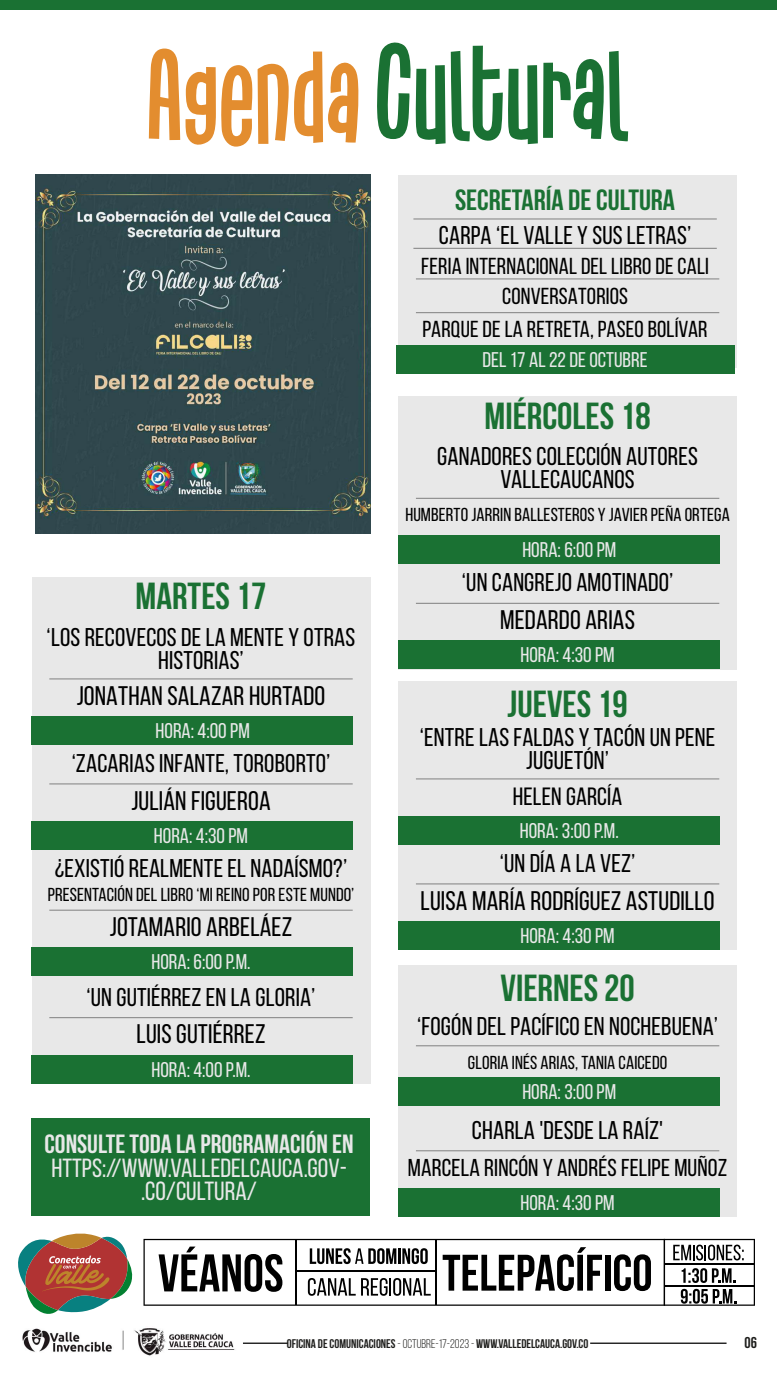
<style>
.page{position:relative;width:777px;height:1380px;background:#fff}
.page>*{position:absolute;margin:0;border:0;box-sizing:border-box;transform-origin:0 0}
.t1{font:700 37.5px "Bebas Neue";color:#1a7133}
.t2{font:700 29.12px "Bebas Neue";color:#1a7133}
.t3{font:26.88px "Bebas Neue";letter-spacing:.005em;color:#000}
.t4{font:26.25px/23.8px "Bebas Neue";color:#e8e8e8;text-align:center}
.t5{font:700 26.25px "Bebas Neue";color:#e8e8e8}
.t6{font:25.62px/23.2px "Bebas Neue";letter-spacing:.005em;color:#000;text-align:center}
.t7{font:25px "Bebas Neue";letter-spacing:.005em;color:#000}
.t8{font:24.38px "Bebas Neue";letter-spacing:.005em;color:#000}
.t9{font:23.12px/30.3px "Bebas Neue";letter-spacing:.005em;color:#000;text-align:center}
.t10{font:21.25px "Bebas Neue";color:#e8e8e8}
.t11{font:18.75px "Bebas Neue";letter-spacing:.005em;color:#000}
.t12{font:700 15.62px "Bebas Neue";color:#1d1d1b}
.t13{font:700 12.5px "Bebas Neue";color:#1d1d1b}
.s1{font-weight:400}
</style>
<div class="page">
<hr style="left:590px;top:1343px;width:136px;height:1px;background:#000">
<hr style="left:243px;top:1343px;width:45px;height:1px;background:#000">
<img style="left:22px;top:1328px;width:213px;height:28px">
<div style="left:0;top:0;width:776px;height:9px;background:#1a7133"></div>
<svg style="left:143px;top:1239px;width:611px;height:67px"></svg>
<hr style="left:664px;top:1263px;width:90px;height:1px;background:#000">
<hr style="left:664px;top:1286px;width:90px;height:1px;background:#000">
<svg style="left:18px;top:1233px;width:115px;height:81px"></svg>
<svg style="left:149px;top:49px;width:210px;height:98px"></svg>
<svg style="left:377px;top:43px;width:160px;height:101px"></svg>
<svg style="left:543px;top:51px;width:85px;height:90px"></svg>
<div style="left:32px;top:577px;width:338px;height:507px;background:#e8e8e8"></div>
<hr style="left:49px;top:679px;width:303px;height:1px;background:#808080">
<div style="left:398px;top:175px;width:338px;height:193px;background:#e8e8e8"></div>
<hr style="left:413px;top:219px;width:303px;height:1px;background:#808080">
<hr style="left:413px;top:248px;width:303px;height:1px;background:#808080">
<div style="left:395px;top:345px;width:339px;height:29px;background:#1a7133"></div>
<div style="left:32px;top:716px;width:320px;height:29px;background:#1a7133"></div>
<hr style="left:49px;top:784px;width:303px;height:1px;background:#808080">
<div style="left:32px;top:821px;width:320px;height:29px;background:#1a7133"></div>
<hr style="left:49px;top:910px;width:303px;height:1px;background:#808080">
<div style="left:32px;top:947px;width:320px;height:29px;background:#1a7133"></div>
<hr style="left:49px;top:1017px;width:303px;height:1px;background:#808080">
<div style="left:32px;top:1055px;width:320px;height:29px;background:#1a7133"></div>
<div style="left:32px;top:1119px;width:338px;height:97px;background:#1a7133"></div>
<div style="left:398px;top:396px;width:338px;height:273px;background:#e8e8e8"></div>
<hr style="left:416px;top:498px;width:303px;height:1px;background:#808080">
<div style="left:398px;top:535px;width:321px;height:29px;background:#1a7133"></div>
<hr style="left:416px;top:603px;width:303px;height:1px;background:#808080">
<div style="left:398px;top:640px;width:321px;height:29px;background:#1a7133"></div>
<div style="left:398px;top:966px;width:338px;height:251px;background:#e8e8e8"></div>
<hr style="left:416px;top:1045px;width:303px;height:1px;background:#808080">
<div style="left:398px;top:1077px;width:321px;height:29px;background:#1a7133"></div>
<hr style="left:416px;top:1150px;width:303px;height:1px;background:#808080">
<div style="left:398px;top:1188px;width:321px;height:29px;background:#1a7133"></div>
<div style="left:398px;top:682px;width:338px;height:268px;background:#e8e8e8"></div>
<hr style="left:416px;top:779px;width:303px;height:1px;background:#808080">
<div style="left:398px;top:816px;width:321px;height:29px;background:#1a7133"></div>
<hr style="left:416px;top:884px;width:303px;height:1px;background:#808080">
<div style="left:398px;top:921px;width:321px;height:29px;background:#1a7133"></div>
<hr style="left:416px;top:279px;width:303px;height:1px;background:#808080">
<hr style="left:416px;top:312px;width:303px;height:1px;background:#808080">
<img style="left:36px;top:174px;width:334px;height:359px">
<p class="t2" style="left:455px;top:184px;width:221px">SECRETARÍA DE CULTURA</p>
<p class="t6" style="left:438px;top:224px;width:254px">CARPA ‘EL VALLE Y SUS LETRAS’</p>
<p class="t9" style="left:421px;top:251px;width:289px">FERIA INTERNACIONAL DEL LIBRO DE CALI<br>CONVERSATORIOS</p>
<p class="t9" style="left:422px;top:313px;width:286px">PARQUE DE LA RETRETA, PASEO BOLÍVAR</p>
<p class="t10" style="left:482px;top:348px;width:166px">DEL 17 AL 22 DE OCTUBRE</p>
<h1 class="t1" style="left:484px;top:395px;width:168px">MIÉRCOLES 18</h1>
<h1 class="t1" style="left:135px;top:576px;width:132px">MARTES 17</h1>
<p class="t6" style="left:47px;top:625px;width:310px">‘LOS RECOVECOS DE LA MENTE Y OTRAS<br>HISTORIAS’</p>
<p class="t3" style="left:77px;top:681px;width:250px">JONATHAN SALAZAR HURTADO</p>
<p class="t10" style="left:155px;top:719px;width:96px">HORA: 4:00 PM</p>
<p class="t6" style="left:72px;top:751px;width:260px">‘ZACARIAS INFANTE, TOROBORTO’</p>
<p class="t3" style="left:131px;top:786px;width:141px">JULIÁN FIGUEROA</p>
<p class="t10" style="left:154px;top:824px;width:96px">HORA: 4:30 PM</p>
<p class="t6" style="left:55px;top:857px;width:294px">¿EXISTIÓ REALMENTE EL NADAÍSMO?’</p>
<p class="t11" style="left:48px;top:884px;width:308px">PRESENTACIÓN DEL LIBRO ‘MI REINO POR ESTE MUNDO’</p>
<p class="t3" style="left:110px;top:912px;width:184px">JOTAMARIO ARBELÁEZ</p>
<p class="t10" style="left:151px;top:950px;width:100px">HORA: 6:00 P.M.</p>
<p class="t6" style="left:86px;top:986px;width:230px">‘UN GUTIÉRREZ EN LA GLORIA’</p>
<p class="t3" style="left:136px;top:1020px;width:130px">LUIS GUTIÉRREZ</p>
<p class="t10" style="left:151px;top:1058px;width:101px">HORA: 4:00 P.M.</p>
<p class="t5" style="left:45px;top:1129px;width:310px">CONSULTE TODA LA PROGRAMACIÓN EN</p>
<p class="t4" style="left:51px;top:1155px;width:297px">HTTPS://WWW.VALLEDELCAUCA.GOV-.CO/CULTURA/</p>
<p class="t6" style="left:437px;top:444px;width:262px">GANADORES COLECCIÓN AUTORES<br>VALLECAUCANOS</p>
<p class="t11" style="left:405px;top:505px;width:326px">HUMBERTO JARRIN BALLESTEROS Y JAVIER PEÑA ORTEGA</p>
<p class="t10" style="left:522px;top:538px;width:95px">HORA: 6:00 PM</p>
<p class="t6" style="left:461px;top:571px;width:213px">‘UN CANGREJO AMOTINADO’</p>
<p class="t3" style="left:500px;top:605px;width:136px">MEDARDO ARIAS</p>
<p class="t10" style="left:520px;top:643px;width:96px">HORA: 4:30 PM</p>
<h1 class="t1" style="left:507px;top:683px;width:121px">JUEVES 19</h1>
<p class="t6" style="left:419px;top:725px;width:297px">‘ENTRE LAS FALDAS Y TACÓN UN PENE<br>JUGUETÓN’</p>
<p class="t7" style="left:512px;top:783px;width:111px">HELEN GARCÍA</p>
<p class="t10" style="left:519px;top:819px;width:100px">HORA: 3:00 P.M.</p>
<p class="t6" style="left:499px;top:851px;width:137px">‘UN DÍA A LA VEZ’</p>
<p class="t3" style="left:420px;top:886px;width:295px">LUISA MARÍA RODRÍGUEZ ASTUDILLO</p>
<p class="t10" style="left:520px;top:924px;width:96px">HORA: 4:30 PM</p>
<h1 class="t1" style="left:500px;top:967px;width:136px">VIERNES 20</h1>
<p class="t6" style="left:417px;top:1014px;width:302px">‘FOGÓN DEL PACÍFICO EN NOCHEBUENA’</p>
<p class="t11" style="left:468px;top:1052px;width:201px">GLORIA INÉS ARIAS, TANIA CAICEDO</p>
<p class="t10" style="left:522px;top:1080px;width:95px">HORA: 3:00 PM</p>
<p class="t6" style="left:472px;top:1118px;width:193px">CHARLA 'DESDE LA RAÍZ'</p>
<p class="t8" style="left:408px;top:1154px;width:321px">MARCELA RINCÓN Y ANDRÉS FELIPE MUÑOZ</p>
<p class="t10" style="left:520px;top:1191px;width:96px">HORA: 4:30 PM</p>
<p class="t13" style="left:286px;top:1337px;width:303px">OFICINA DE COMUNICACIONES <span class="s1">- OCTUBRE-17-2023 -</span> WWW.VALLEDELCAUCA.GOV.CO</p>
<p class="t12" style="left:744px;top:1334px;width:14px">06</p>
</div>
